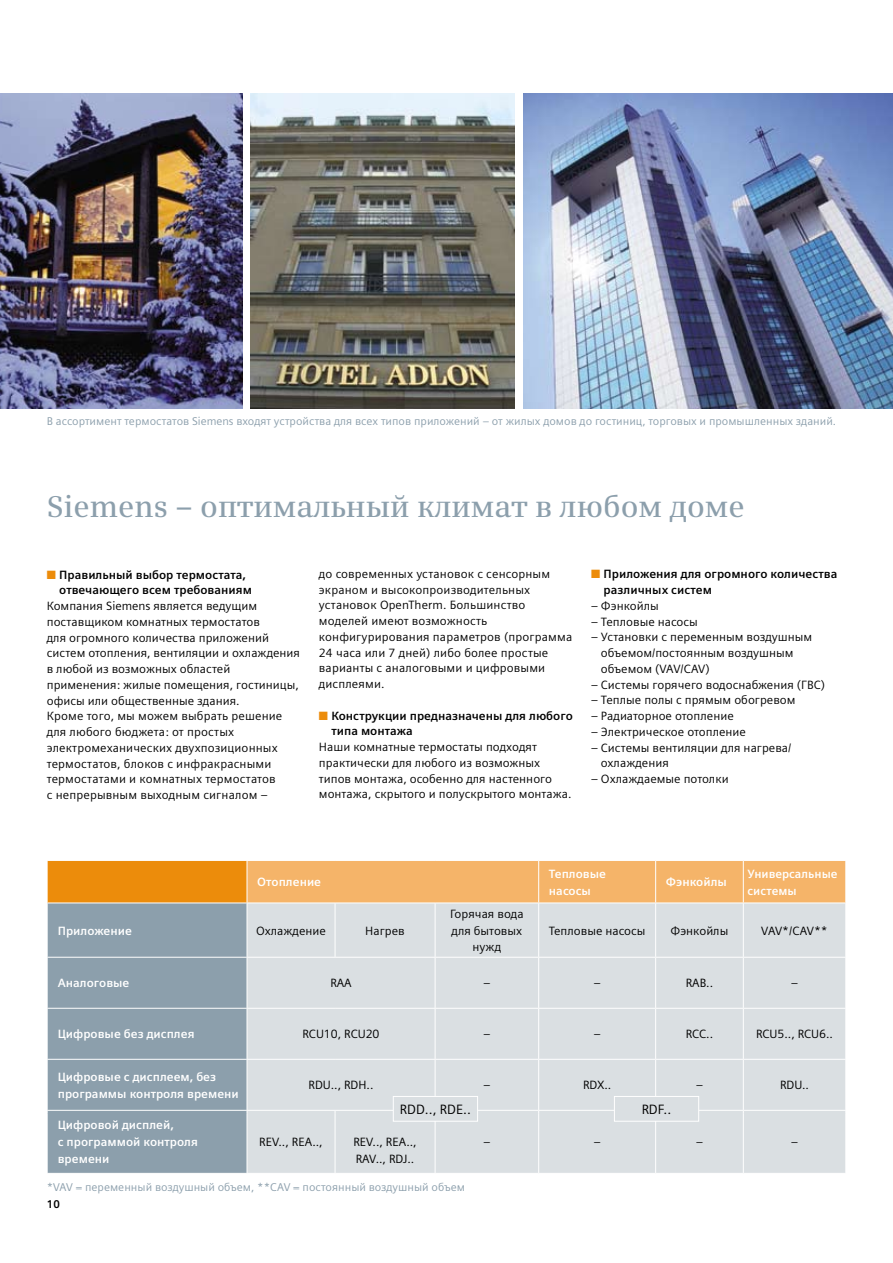
<style>
.page{position:relative;width:893px;height:1263px;background:#fff}
.page>*{position:absolute;margin:0;border:0;box-sizing:border-box;transform-origin:0 0}
.t1{font:600 30px "Siemens Serif OT";color:#8c9fac}
.t2{font:13.5px "Siemens Sans OT";color:#000}
.t3{font:12px/15.8px "Siemens Sans OT";color:#000}
.t4{font:700 12px/17px "Siemens Sans OT";color:#fff}
.t5{font:700 12px/15.8px "Siemens Sans OT";color:#000}
.t6{font:11.25px "Siemens Sans OT";color:#8c9fac}
.t7{font:700 11.25px "Siemens Sans OT";color:#000}
.s1{color:#ec8c0b}
</style>
<div class="page">
<img style="left:0;top:94px;width:242px;height:314px">
<img style="left:251px;top:94px;width:263px;height:314px">
<img style="left:523px;top:94px;width:370px;height:314px">
<div style="left:47px;top:860px;width:200px;height:43px;background:#ec8c0b"></div>
<div style="left:248px;top:861px;width:597px;height:41px;background:#f5b469"></div>
<div style="left:48px;top:903px;width:199px;height:270px;background:#8c9fac"></div>
<div style="left:248px;top:903px;width:597px;height:270px;background:#dadfe2"></div>
<hr style="left:47px;top:860px;width:200px;height:1px;background:#fff">
<hr style="left:47px;top:861px;width:1px;height:41px;background:#fff">
<hr style="left:538px;top:861px;width:1px;height:41px;background:#fff">
<hr style="left:743px;top:861px;width:1px;height:41px;background:#fff">
<hr style="left:47px;top:902px;width:200px;height:1px;background:#fff">
<hr style="left:335px;top:903px;width:1px;height:54px;background:#fff">
<hr style="left:435px;top:903px;width:1px;height:54px;background:#fff">
<hr style="left:538px;top:903px;width:1px;height:54px;background:#fff">
<hr style="left:655px;top:903px;width:1px;height:54px;background:#fff">
<hr style="left:743px;top:903px;width:1px;height:54px;background:#fff">
<hr style="left:47px;top:957px;width:200px;height:1px;background:#fff">
<hr style="left:247px;top:957px;width:88px;height:1px;background:#fff">
<hr style="left:335px;top:957px;width:100px;height:1px;background:#fff">
<hr style="left:435px;top:957px;width:104px;height:1px;background:#fff">
<hr style="left:435px;top:957px;width:1px;height:51px;background:#fff">
<hr style="left:539px;top:957px;width:117px;height:1px;background:#fff">
<hr style="left:538px;top:957px;width:1px;height:51px;background:#fff">
<hr style="left:656px;top:957px;width:87px;height:1px;background:#fff">
<hr style="left:655px;top:957px;width:1px;height:51px;background:#fff">
<hr style="left:743px;top:957px;width:103px;height:1px;background:#fff">
<hr style="left:743px;top:957px;width:1px;height:51px;background:#fff">
<hr style="left:47px;top:1008px;width:200px;height:1px;background:#fff">
<hr style="left:247px;top:1008px;width:88px;height:1px;background:#fff">
<hr style="left:335px;top:1008px;width:100px;height:1px;background:#fff">
<hr style="left:435px;top:1008px;width:104px;height:1px;background:#fff">
<hr style="left:435px;top:1009px;width:1px;height:50px;background:#fff">
<hr style="left:539px;top:1008px;width:117px;height:1px;background:#fff">
<hr style="left:538px;top:1009px;width:1px;height:50px;background:#fff">
<hr style="left:656px;top:1008px;width:87px;height:1px;background:#fff">
<hr style="left:655px;top:1009px;width:1px;height:50px;background:#fff">
<hr style="left:743px;top:1008px;width:103px;height:1px;background:#fff">
<hr style="left:743px;top:1009px;width:1px;height:50px;background:#fff">
<hr style="left:47px;top:1059px;width:200px;height:1px;background:#fff">
<hr style="left:247px;top:1059px;width:88px;height:1px;background:#fff">
<hr style="left:335px;top:1059px;width:100px;height:1px;background:#fff">
<hr style="left:435px;top:1059px;width:104px;height:1px;background:#fff">
<hr style="left:435px;top:1060px;width:1px;height:50px;background:#fff">
<hr style="left:539px;top:1059px;width:117px;height:1px;background:#fff">
<hr style="left:538px;top:1060px;width:1px;height:50px;background:#fff">
<hr style="left:656px;top:1059px;width:87px;height:1px;background:#fff">
<hr style="left:655px;top:1060px;width:1px;height:50px;background:#fff">
<hr style="left:743px;top:1059px;width:103px;height:1px;background:#fff">
<hr style="left:743px;top:1060px;width:1px;height:50px;background:#fff">
<hr style="left:47px;top:1110px;width:200px;height:1px;background:#fff">
<hr style="left:247px;top:1110px;width:88px;height:1px;background:#fff">
<hr style="left:335px;top:1110px;width:100px;height:1px;background:#fff">
<hr style="left:435px;top:1110px;width:104px;height:1px;background:#fff">
<hr style="left:539px;top:1110px;width:117px;height:1px;background:#fff">
<hr style="left:656px;top:1110px;width:87px;height:1px;background:#fff">
<hr style="left:743px;top:1110px;width:103px;height:1px;background:#fff">
<hr style="left:335px;top:1113px;width:1px;height:60px;background:#fff">
<hr style="left:435px;top:1113px;width:1px;height:60px;background:#fff">
<hr style="left:538px;top:1113px;width:1px;height:60px;background:#fff">
<hr style="left:655px;top:1113px;width:1px;height:60px;background:#fff">
<hr style="left:743px;top:1113px;width:1px;height:60px;background:#fff">
<hr style="left:655px;top:861px;width:1px;height:41px;background:#fff">
<div style="left:393px;top:1096px;width:85px;height:25px;background:#dadfe2"></div>
<div style="left:393px;top:1096px;width:85px;height:25px;border:1px solid #fff"></div>
<div style="left:614px;top:1096px;width:85px;height:25px;background:#dadfe2"></div>
<div style="left:614px;top:1096px;width:85px;height:25px;border:1px solid #fff"></div>
<p class="t6" style="left:47px;top:415px;width:791px">В ассортимент термостатов Siemens входят устройства для всех типов приложений – от жилых домов до гостиниц, торговых и промышленных зданий.</p>
<h1 class="t1" style="left:47px;top:488px;width:700px">Siemens – оптимальный климат в любом доме</h1>
<p class="t5" style="left:59px;top:567px;width:194px;text-indent:-12px"><span class="s1">■</span> Правильный выбор термостата, отвечающего всем требованиям</p>
<p class="t3" style="left:47px;top:598px;width:255px">Компания Siemens является ведущим поставщиком комнатных термостатов<br>для огромного количества приложений систем отопления, вентиляции и охлаждения в любой из возможных областей применения: жилые помещения, гостиницы, офисы или общественные здания.<br>Кроме того, мы можем выбрать решение для любого бюджета: от простых электромеханических двухпозиционных термостатов, блоков с инфракрасными термостатами и комнатных термостатов<br>с непрерывным выходным сигналом –</p>
<p class="t3" style="left:319px;top:566px;width:255px">до современных установок с сенсорным экраном и высокопроизводительных установок OpenTherm. Большинство моделей имеют возможность конфигурирования параметров (программа<br>24 часа или 7 дней) либо более простые варианты с аналоговыми и цифровыми дисплеями.</p>
<p class="t5" style="left:331px;top:708px;width:243px;text-indent:-12px"><span class="s1">■</span> Конструкции предназначены для любого типа монтажа</p>
<p class="t3" style="left:319px;top:739px;width:254px">Наши комнатные термостаты подходят практически для любого из возможных типов монтажа, особенно для настенного монтажа, скрытого и полускрытого монтажа.</p>
<p class="t5" style="left:604px;top:566px;width:235px;text-indent:-12px"><span class="s1">■</span> Приложения для огромного количества различных систем</p>
<p class="t3" style="left:591px;top:598px;width:69px">– Фэнкойлы</p>
<p class="t3" style="left:591px;top:614px;width:108px">– Тепловые насосы</p>
<p class="t3" style="left:601px;top:629px;width:213px;text-indent:-10px">– Установки с переменным воздушным объемом/постоянным воздушным объемом (VAV/CAV)</p>
<p class="t3" style="left:591px;top:677px;width:236px">– Системы горячего водоснабжения (ГВС)</p>
<p class="t3" style="left:591px;top:692px;width:206px">– Теплые полы с прямым обогревом</p>
<p class="t3" style="left:591px;top:708px;width:144px">– Радиаторное отопление</p>
<p class="t3" style="left:591px;top:724px;width:156px">– Электрическое отопление</p>
<p class="t3" style="left:601px;top:740px;width:192px;text-indent:-10px">– Системы вентиляции для нагрева/ охлаждения</p>
<p class="t3" style="left:591px;top:771px;width:139px">– Охлаждаемые потолки</p>
<p class="t4" style="left:257px;top:874px;width:65px">Отопление</p>
<p class="t4" style="left:549px;top:866px;width:59px;line-height:16.5px">Тепловые насосы</p>
<p class="t4" style="left:666px;top:874px;width:63px">Фэнкойлы</p>
<p class="t4" style="left:747px;top:866px;width:92px;line-height:16.5px">Универсальные системы</p>
<p class="t4" style="left:58px;top:922px;width:76px">Приложение</p>
<p class="t3" style="left:256px;top:923px;width:71px">Охлаждение</p>
<p class="t3" style="left:365px;top:923px;width:41px">Нагрев</p>
<p class="t3" style="left:450px;top:906px;width:75px;line-height:16.5px;text-align:center">Горячая вода для бытовых нужд</p>
<p class="t3" style="left:549px;top:923px;width:98px">Тепловые насосы</p>
<p class="t3" style="left:670px;top:923px;width:59px">Фэнкойлы</p>
<p class="t3" style="left:761px;top:923px;width:68px">VAV*/CAV**</p>
<p class="t4" style="left:58px;top:975px;width:73px">Аналоговые</p>
<p class="t3" style="left:330px;top:975px;width:23px">RAA</p>
<p class="t3" style="left:483px;top:975px;width:8px">–</p>
<p class="t3" style="left:594px;top:975px;width:8px">–</p>
<p class="t3" style="left:686px;top:975px;width:29px">RAB..</p>
<p class="t3" style="left:791px;top:975px;width:8px">–</p>
<p class="t4" style="left:58px;top:1026px;width:138px">Цифровые без дисплея</p>
<p class="t3" style="left:302px;top:1026px;width:79px">RCU10, RCU20</p>
<p class="t3" style="left:483px;top:1026px;width:8px">–</p>
<p class="t3" style="left:594px;top:1026px;width:8px">–</p>
<p class="t3" style="left:686px;top:1026px;width:29px">RCC..</p>
<p class="t3" style="left:756px;top:1026px;width:79px">RCU5.., RCU6..</p>
<p class="t4" style="left:58px;top:1068px;width:183px">Цифровые с дисплеем, без программы контроля времени</p>
<p class="t3" style="left:309px;top:1077px;width:66px">RDU.., RDH..</p>
<p class="t3" style="left:483px;top:1077px;width:8px">–</p>
<p class="t3" style="left:583px;top:1077px;width:30px">RDX..</p>
<p class="t3" style="left:696px;top:1077px;width:8px">–</p>
<p class="t3" style="left:780px;top:1077px;width:31px">RDU..</p>
<p class="t4" style="left:58px;top:1117px;width:142px">Цифровой дисплей,<br>с программой контроля времени</p>
<p class="t2" style="left:400px;top:1102px;width:73px">RDD.., RDE..</p>
<p class="t2" style="left:642px;top:1102px;width:31px">RDF..</p>
<p class="t3" style="left:259px;top:1134px;width:65px">REV.., REA..,</p>
<p class="t3" style="left:353px;top:1134px;width:65px;line-height:17px">REV.., REA..,<br>RAV.., RDJ..</p>
<p class="t3" style="left:483px;top:1134px;width:8px">–</p>
<p class="t3" style="left:594px;top:1134px;width:8px">–</p>
<p class="t3" style="left:696px;top:1134px;width:8px">–</p>
<p class="t3" style="left:791px;top:1134px;width:8px">–</p>
<p class="t6" style="left:47px;top:1180px;width:420px">*VAV = переменный воздушный объем, **CAV = постоянный воздушный объем</p>
<p class="t7" style="left:47px;top:1197px;width:15px">10</p>
</div>
